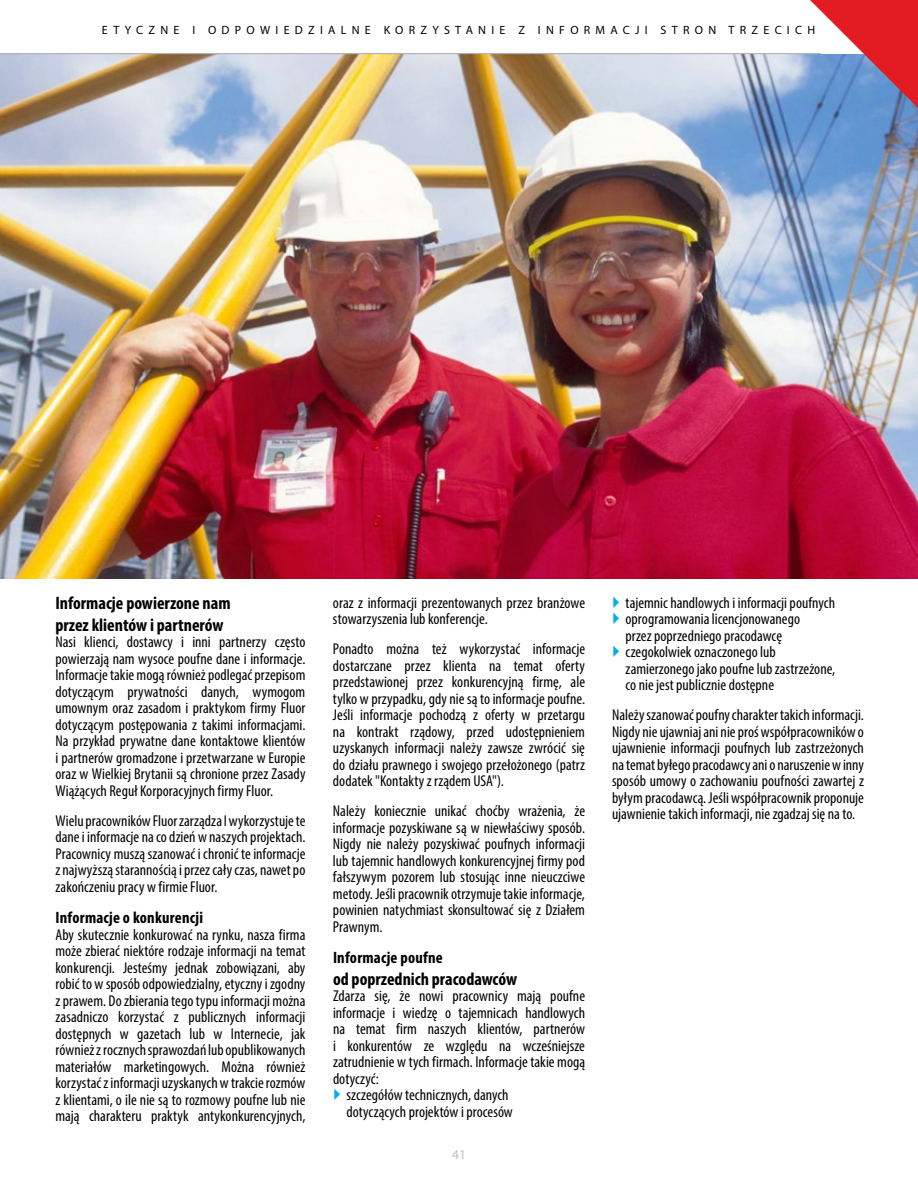
<style>
.page{position:relative;width:918px;height:1188px;background:#fff}
.page>*{position:absolute;margin:0;border:0;box-sizing:border-box;transform-origin:0 0}
.t1{font:700 condensed 18px/21.6px "Myriad Pro";color:#000}
.t2{font:700 condensed 16.5px "Myriad Pro";letter-spacing:.015em;color:#000}
.t3{font:condensed 15.75px/16.5px "Myriad Pro";color:#000;text-align:justify}
.t4{font:13.5px "Myriad Pro";color:#bcbec0}
.t5{font:12px "Myriad Pro";letter-spacing:.44em;color:#000}
</style>
<div class="page">
<img style="left:0;top:54px;width:918px;height:525px">
<hr style="left:0;top:53px;width:821px;height:1px;background:#a7a9ac">
<svg style="left:810px;top:0;width:108px;height:108px;background:#b6657f"></svg>
<p class="t5" style="left:102px;top:22px;width:715px">ETYCZNE I ODPOWIEDZIALNE KORZYSTANIE Z INFORMACJI STRON TRZECICH</p>
<p class="t1" style="left:56px;top:592px;width:177px">Informacje powierzone nam przez klientów i partnerów</p>
<p class="t3" style="left:56px;top:634px;width:251px">Nasi klienci, dostawcy i inni partnerzy często powierzają nam wysoce poufne dane i informacje.<br>Informacje takie mogą również podlegać przepisom dotyczącym prywatności danych, wymogom umownym oraz zasadom i praktykom firmy Fluor dotyczącym postępowania z takimi informacjami.<br>Na przykład prywatne dane kontaktowe klientów i partnerów gromadzone i przetwarzane w Europie oraz w Wielkiej Brytanii są chronione przez Zasady Wiążących Reguł Korporacyjnych firmy Fluor.</p>
<p class="t3" style="left:56px;top:812px;width:251px">Wielu pracowników Fluor zarządza I wykorzystuje te dane i informacje na co dzień w naszych projektach.<br>Pracownicy muszą szanować i chronić te informacje z najwyższą starannością i przez cały czas, nawet po zakończeniu pracy w firmie Fluor.</p>
<p class="t2" style="left:56px;top:907px;width:149px">Informacje o konkurencji</p>
<p class="t3" style="left:56px;top:926px;width:251px">Aby skutecznie konkurować na rynku, nasza firma może zbierać niektóre rodzaje informacji na temat konkurencji. Jesteśmy jednak zobowiązani, aby robić to w sposób odpowiedzialny, etyczny i zgodny z prawem. Do zbierania tego typu informacji można zasadniczo korzystać z publicznych informacji dostępnych w gazetach lub w Internecie, jak również z rocznych sprawozdań lub opublikowanych materiałów marketingowych. Można również korzystać z informacji uzyskanych w trakcie rozmów z klientami, o ile nie są to rozmowy poufne lub nie mają charakteru praktyk antykonkurencyjnych,</p>
<p class="t3" style="left:333px;top:594px;width:254px">oraz z informacji prezentowanych przez branżowe stowarzyszenia lub konferencje.</p>
<p class="t3" style="left:333px;top:640px;width:254px">Ponadto można też wykorzystać informacje dostarczane przez klienta na temat oferty przedstawionej przez konkurencyjną firmę, ale tylko w przypadku, gdy nie są to informacje poufne.<br>Jeśli informacje pochodzą z oferty w przetargu na kontrakt rządowy, przed udostępnieniem uzyskanych informacji należy zawsze zwrócić się do działu prawnego i swojego przełożonego (patrz dodatek "Kontakty z rządem USA").</p>
<p class="t3" style="left:333px;top:802px;width:254px">Należy koniecznie unikać choćby wrażenia, że informacje pozyskiwane są w niewłaściwy sposób.<br>Nigdy nie należy pozyskiwać poufnych informacji lub tajemnic handlowych konkurencyjnej firmy pod fałszywym pozorem lub stosując inne nieuczciwe metody. Jeśli pracownik otrzymuje takie informacje, powinien natychmiast skonsultować się z Działem Prawnym.</p>
<p class="t2" style="left:333px;top:947px;width:111px">Informacje poufne</p>
<p class="t1" style="left:333px;top:967px;width:186px">od poprzednich pracodawców</p>
<p class="t3" style="left:333px;top:987px;width:254px">Zdarza się, że nowi pracownicy mają poufne</p>
<p class="t3" style="left:333px;top:1004px;width:254px">informacje i wiedzę o tajemnicach handlowych</p>
<p class="t3" style="left:333px;top:1020px;width:254px">na temat firm naszych klientów, partnerów</p>
<p class="t3" style="left:333px;top:1037px;width:254px">i konkurentów ze względu na wcześniejsze</p>
<p class="t3" style="left:333px;top:1053px;width:254px">zatrudnienie w tych firmach. Informacje takie mogą</p>
<p class="t3" style="left:333px;top:1070px;width:47px">dotyczyć:</p>
<p class="t3" style="left:346px;top:1086px;width:164px">szczegółów technicznych, danych</p>
<p class="t3" style="left:346px;top:1103px;width:168px">dotyczących projektów i procesów</p>
<p class="t4" style="left:452px;top:1146px;width:15px">41</p>
<p class="t3" style="left:626px;top:594px;width:211px;text-align:left">tajemnic handlowych i informacji poufnych oprogramowania licencjonowanego<br>przez poprzedniego pracodawcę czegokolwiek oznaczonego lub zamierzonego jako poufne lub zastrzeżone, co nie jest publicznie dostępne</p>
<p class="t3" style="left:612px;top:706px;width:253px">Należy szanować poufny charakter takich informacji.<br>Nigdy nie ujawniaj ani nie proś współpracowników o ujawnienie informacji poufnych lub zastrzeżonych na temat byłego pracodawcy ani o naruszenie w inny sposób umowy o zachowaniu poufności zawartej z byłym pracodawcą. Jeśli współpracownik proponuje ujawnienie takich informacji, nie zgadzaj się na to.</p>
</div>
